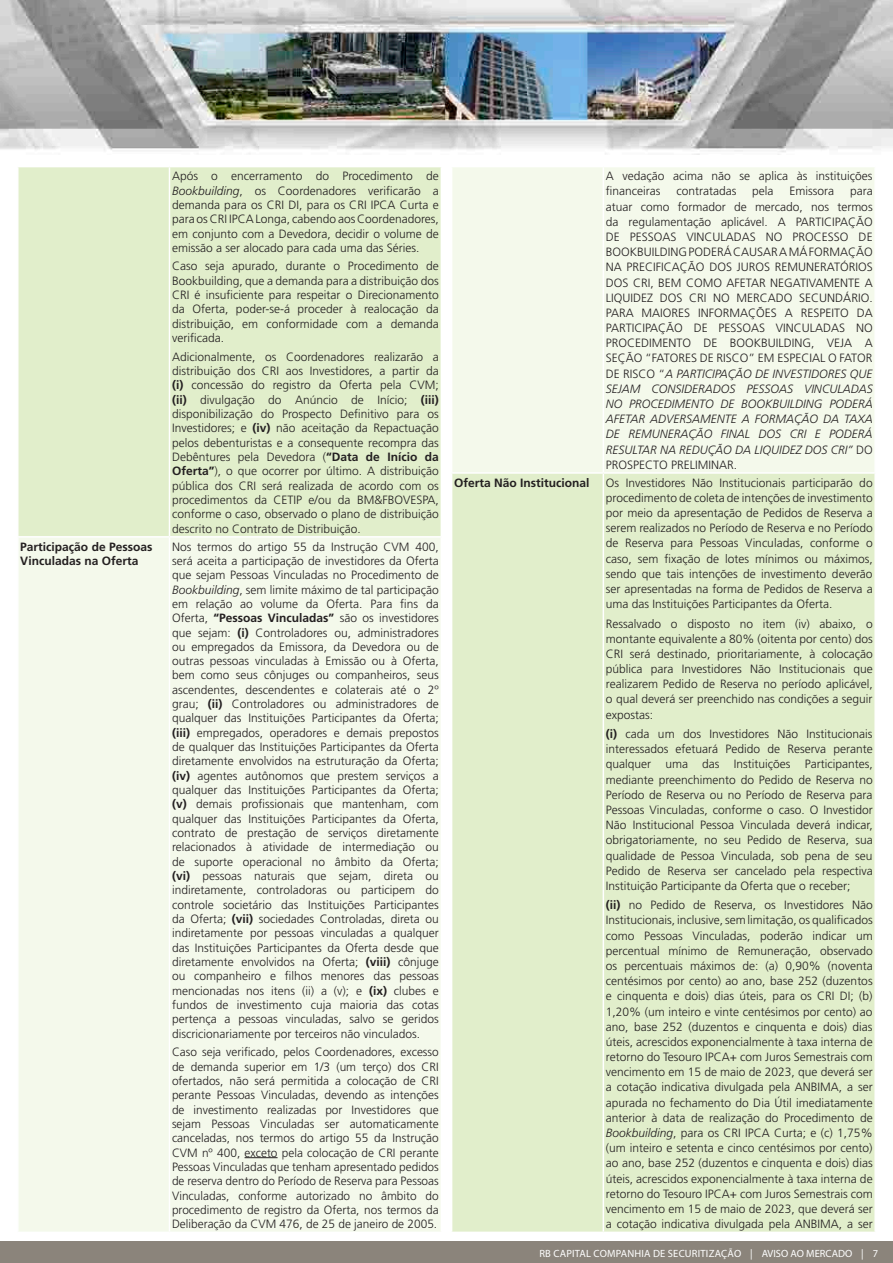
<style>
.page{position:relative;width:893px;height:1263px;background:#fff}
.page>*{position:absolute;margin:0;border:0;box-sizing:border-box;transform-origin:0 0}
.t1{font:300 12px/14.4px "Frutiger";color:#231f20;text-align:justify}
.t2{font:700 12px/14.4px "Frutiger";color:#231f20}
.t3{font:10.5px "Myriad Pro";letter-spacing:.02em;color:#fff}
.s1{font-style:italic}
.s2{font-weight:700}
</style>
<div class="page">
<img style="left:0;top:0;width:893px;height:155px">
<div style="left:19px;top:167px;width:422px;height:369px;background:#e1eecb"></div>
<div style="left:19px;top:538px;width:422px;height:693px;background:#f4f9eb"></div>
<hr style="left:169px;top:167px;width:1px;height:369px;background:#fff">
<hr style="left:169px;top:538px;width:1px;height:693px;background:#fff">
<hr style="left:245px;top:1157px;width:33px;height:1px;background:#231f20">
<div style="left:452px;top:167px;width:422px;height:305px;background:#f4f9eb"></div>
<div style="left:452px;top:474px;width:422px;height:757px;background:#e1eecb"></div>
<hr style="left:603px;top:167px;width:1px;height:305px;background:#fff">
<hr style="left:603px;top:474px;width:1px;height:757px;background:#fff">
<div style="left:0;top:1241px;width:893px;height:22px;background:#8b847b"></div>
<p class="t1" style="left:172px;top:169px;width:268px">Após o encerramento do Procedimento de <span class="s1">Bookbuilding</span>, os Coordenadores verificarão a demanda para os CRI DI, para os CRI IPCA Curta e para os CRI IPCA Longa, cabendo aos Coordenadores, em conjunto com a Devedora, decidir o volume de emissão a ser alocado para cada uma das Séries.</p>
<p class="t1" style="left:172px;top:259px;width:268px">Caso seja apurado, durante o Procedimento de Bookbuilding, que a demanda para a distribuição dos CRI é insuficiente para respeitar o Direcionamento da Oferta, poder-se-á proceder à realocação da distribuição, em conformidade com a demanda verificada.</p>
<p class="t1" style="left:172px;top:349px;width:268px">Adicionalmente, os Coordenadores realizarão a distribuição dos CRI aos Investidores, a partir da <span class="s2">(i)</span> concessão do registro da Oferta pela CVM; <span class="s2">(ii)</span> divulgação do Anúncio de Início; <span class="s2">(iii) </span>disponibilização do Prospecto Definitivo para os Investidores; e <span class="s2">(iv)</span> não aceitação da Repactuação pelos debenturistas e a consequente recompra das Debêntures pela Devedora (<span class="s2">“Data de Início da Oferta”</span>), o que ocorrer por último. A distribuição pública dos CRI será realizada de acordo com os procedimentos da CETIP e/ou da BM&amp;FBOVESPA, conforme o caso, observado o plano de distribuição descrito no Contrato de Distribuição.</p>
<p class="t2" style="left:20px;top:539px;width:134px">Participação de Pessoas<br>Vinculadas na Oferta</p>
<p class="t1" style="left:172px;top:539px;width:268px">Nos termos do artigo 55 da Instrução CVM 400, será aceita a participação de investidores da Oferta que sejam Pessoas Vinculadas no Procedimento de <span class="s1">Bookbuilding</span>, sem limite máximo de tal participação em relação ao volume da Oferta. Para fins da Oferta, <span class="s2">“Pessoas Vinculadas”</span> são os investidores que sejam: <span class="s2">(i)</span> Controladores ou, administradores ou empregados da Emissora, da Devedora ou de outras pessoas vinculadas à Emissão ou à Oferta, bem como seus cônjuges ou companheiros, seus ascendentes, descendentes e colaterais até o 2º grau; <span class="s2">(ii)</span> Controladores ou administradores de qualquer das Instituições Participantes da Oferta; <span class="s2">(iii)</span> empregados, operadores e demais prepostos de qualquer das Instituições Participantes da Oferta diretamente envolvidos na estruturação da Oferta; <span class="s2">(iv)</span> agentes autônomos que prestem serviços a qualquer das Instituições Participantes da Oferta; <span class="s2">(v)</span> demais profissionais que mantenham, com qualquer das Instituições Participantes da Oferta, contrato de prestação de serviços diretamente relacionados à atividade de intermediação ou de suporte operacional no âmbito da Oferta; <span class="s2">(vi)</span> pessoas naturais que sejam, direta ou indiretamente, controladoras ou participem do controle societário das Instituições Participantes da Oferta; <span class="s2">(vii)</span> sociedades Controladas, direta ou indiretamente por pessoas vinculadas a qualquer das Instituições Participantes da Oferta desde que diretamente envolvidos na Oferta; <span class="s2">(viii)</span> cônjuge ou companheiro e filhos menores das pessoas mencionadas nos itens (ii) a (v); e <span class="s2">(ix)</span> clubes e fundos de investimento cuja maioria das cotas pertença a pessoas vinculadas, salvo se geridos discricionariamente por terceiros não vinculados.</p>
<p class="t1" style="left:172px;top:1045px;width:268px">Caso seja verificado, pelos Coordenadores, excesso de demanda superior em 1/3 (um terço) dos CRI ofertados, não será permitida a colocação de CRI perante Pessoas Vinculadas, devendo as intenções de investimento realizadas por Investidores que sejam Pessoas Vinculadas ser automaticamente canceladas, nos termos do artigo 55 da Instrução CVM nº 400, exceto pela colocação de CRI perante Pessoas Vinculadas que tenham apresentado pedidos de reserva dentro do Período de Reserva para Pessoas Vinculadas, conforme autorizado no âmbito do procedimento de registro da Oferta, nos termos da Deliberação da CVM 476, de 25 de janeiro de 2005.</p>
<p class="t1" style="left:606px;top:168px;width:268px;line-height:15.1px">A vedação acima não se aplica às instituições financeiras</p>
<p class="t1" style="left:676px;top:184px;width:61px">contratadas</p>
<p class="t1" style="left:752px;top:184px;width:23px">pela</p>
<p class="t1" style="left:789px;top:184px;width:46px">Emissora</p>
<p class="t1" style="left:606px;top:184px;width:268px;line-height:15.1px;text-indent:244px">para atuar como formador de mercado, nos termos da regulamentação aplicável. A PARTICIPAÇÃO DE PESSOAS VINCULADAS NO PROCESSO DE BOOKBUILDING PODERÁ CAUSAR A MÁ FORMAÇÃO NA PRECIFICAÇÃO DOS JUROS REMUNERATÓRIOS DOS CRI, BEM COMO AFETAR NEGATIVAMENTE A LIQUIDEZ DOS CRI NO MERCADO SECUNDÁRIO.<br>PARA MAIORES INFORMAÇÕES A RESPEITO DA PARTICIPAÇÃO DE PESSOAS VINCULADAS NO PROCEDIMENTO DE BOOKBUILDING, VEJA A SEÇÃO “FATORES DE RISCO” EM ESPECIAL O FATOR DE RISCO “<span class="s1">A PARTICIPAÇÃO DE INVESTIDORES QUE SEJAM CONSIDERADOS PESSOAS VINCULADAS NO PROCEDIMENTO DE BOOKBUILDING PODERÁ AFETAR ADVERSAMENTE A FORMAÇÃO DA TAXA DE REMUNERAÇÃO FINAL DOS CRI E PODERÁ RESULTAR NA REDUÇÃO DA LIQUIDEZ DOS CRI”</span> DO PROSPECTO PRELIMINAR.</p>
<p class="t2" style="left:454px;top:475px;width:137px">Oferta Não Institucional</p>
<p class="t1" style="left:606px;top:475px;width:268px;line-height:15.1px">Os Investidores Não Institucionais participarão do procedimento de coleta de intenções de investimento por meio da apresentação de Pedidos de Reserva a serem realizados no Período de Reserva e no Período de Reserva para Pessoas Vinculadas, conforme o caso, sem fixação de lotes mínimos ou máximos, sendo que tais intenções de investimento deverão ser apresentadas na forma de Pedidos de Reserva a uma das Instituições Participantes da Oferta.</p>
<p class="t1" style="left:606px;top:616px;width:268px;line-height:15.1px">Ressalvado o disposto no item (iv) abaixo, o montante equivalente a 80% (oitenta por cento) dos CRI será destinado, prioritariamente, à colocação pública para Investidores Não Institucionais que realizarem Pedido de Reserva no período aplicável, o qual deverá ser preenchido nas condições a seguir expostas:</p>
<p class="t1" style="left:606px;top:726px;width:268px;line-height:15.1px"><span class="s2">(i)</span> cada um dos Investidores Não Institucionais interessados efetuará Pedido de Reserva perante qualquer uma das Instituições Participantes, mediante preenchimento do Pedido de Reserva no Período de Reserva ou no Período de Reserva para Pessoas Vinculadas, conforme o caso. O Investidor Não Institucional Pessoa Vinculada deverá indicar, obrigatoriamente, no seu Pedido de Reserva, sua qualidade de Pessoa Vinculada, sob pena de seu Pedido de Reserva ser cancelado pela respectiva Instituição Participante da Oferta que o receber;</p>
<p class="t1" style="left:606px;top:897px;width:268px;line-height:15.1px"><span class="s2">(ii)</span> no Pedido de Reserva, os Investidores Não Institucionais, inclusive, sem limitação, os qualificados como Pessoas Vinculadas, poderão indicar um percentual mínimo de Remuneração, observado os percentuais máximos de: (a) 0,90% (noventa centésimos por cento) ao ano, base 252 (duzentos e cinquenta e dois) dias úteis, para os CRI DI; (b)<br>1,20% (um inteiro e vinte centésimos por cento) ao ano, base 252 (duzentos e cinquenta e dois) dias úteis, acrescidos exponencialmente à taxa interna de retorno do Tesouro IPCA+ com Juros Semestrais com vencimento em 15 de maio de 2023, que deverá ser a cotação indicativa divulgada pela ANBIMA, a ser apurada no fechamento do Dia Útil imediatamente anterior à data de realização do Procedimento de <span class="s1">Bookbuilding</span>, para os CRI IPCA Curta; e (c) 1,75% (um inteiro e setenta e cinco centésimos por cento) ao ano, base 252 (duzentos e cinquenta e dois) dias úteis, acrescidos exponencialmente à taxa interna de retorno do Tesouro IPCA+ com Juros Semestrais com vencimento em 15 de maio de 2023, que deverá ser a cotação indicativa divulgada pela ANBIMA, a ser</p>
<p class="t3" style="left:539px;top:1246px;width:340px">RB CAPITAL COMPANHIA DE SECURITIZAÇÃO | AVISO AO MERCADO | 7</p>
</div>
